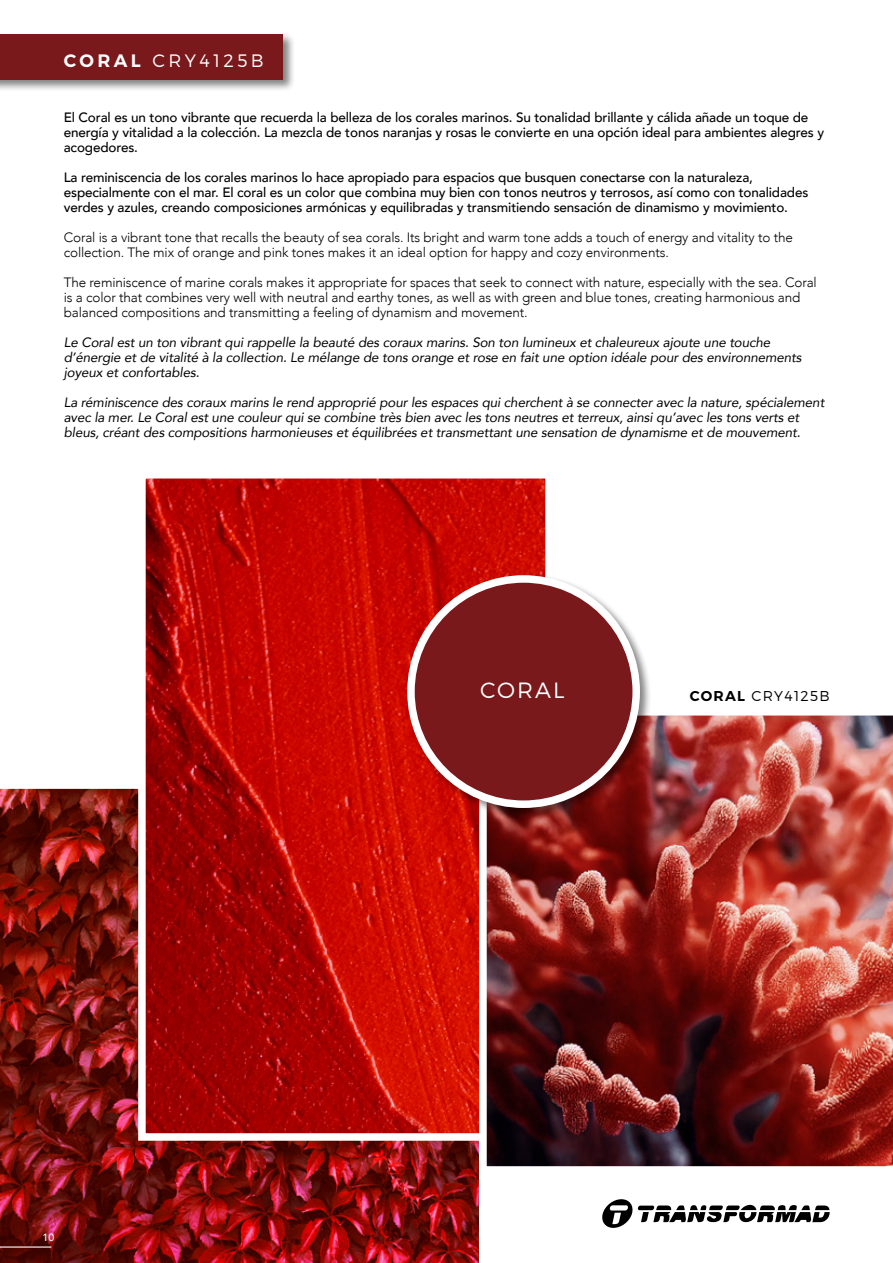
<style>
.page{position:relative;width:893px;height:1263px;background:#fff}
.page>*{position:absolute;margin:0;border:0;box-sizing:border-box;transform-origin:0 0}
.t1{font:300 22.05px "Montserrat";letter-spacing:.09em;color:#fff}
.t2{font:300 18px "Montserrat";letter-spacing:.19em;color:#fff}
.t3{font:300 14.25px "Montserrat";letter-spacing:.09em;color:#000}
.t4{font:italic 13.5px/15px "Avenir";letter-spacing:-.01em;color:#000}
.t5{font:500 13.5px/15px "Avenir";letter-spacing:-.01em;color:#000}
.t6{font:300 13.5px/15px "Avenir";letter-spacing:-.01em;color:#000}
.t7{font:500 10.5px "Avenir";color:#fff}
.s1{font-weight:600}
</style>
<div class="page">
<img style="left:0;top:788px;width:479px;height:475px">
<hr style="left:0;top:1246px;width:51px;height:1px;background:#fff">
<img style="left:147px;top:480px;width:397px;height:652px">
<div style="left:138px;top:471px;width:415px;height:670px;border:8px solid #fff"></div>
<img style="left:479px;top:715px;width:414px;height:452px">
<div style="left:0;top:32px;width:295px;height:60px;background:#000;opacity:.49"></div>
<div style="left:0;top:34px;width:283px;height:45px;background:#7a191c"></div>
<div style="left:405px;top:573px;width:247px;height:247px;background:#000;opacity:.49"></div>
<div style="left:411px;top:579px;width:225px;height:225px;background:#7a191c;border-radius:50%"></div>
<div style="left:407px;top:575px;width:233px;height:233px;border:8px solid #fff;border-radius:50%"></div>
<svg style="left:602px;top:1199px;width:228px;height:29px"></svg>
<h2 class="t2" style="left:64px;top:50px;width:202px"><span class="s1">CORAL</span> CRY4125B</h2>
<p class="t5" style="left:64px;top:109px;width:762px">El Coral es un tono vibrante que recuerda la belleza de los corales marinos. Su tonalidad brillante y cálida añade un toque de energía y vitalidad a la colección. La mezcla de tonos naranjas y rosas le convierte en una opción ideal para ambientes alegres y acogedores.</p>
<p class="t5" style="left:64px;top:169px;width:746px">La reminiscencia de los corales marinos lo hace apropiado para espacios que busquen conectarse con la naturaleza, especialmente con el mar. El coral es un color que combina muy bien con tonos neutros y terrosos, así como con tonalidades verdes y azules, creando composiciones armónicas y equilibradas y transmitiendo sensación de dinamismo y movimiento.</p>
<p class="t6" style="left:64px;top:230px;width:731px">Coral is a vibrant tone that recalls the beauty of sea corals. Its bright and warm tone adds a touch of energy and vitality to the collection. The mix of orange and pink tones makes it an ideal option for happy and cozy environments.</p>
<p class="t6" style="left:64px;top:275px;width:755px">The reminiscence of marine corals makes it appropriate for spaces that seek to connect with nature, especially with the sea. Coral is a color that combines very well with neutral and earthy tones, as well as with green and blue tones, creating harmonious and balanced compositions and transmitting a feeling of dynamism and movement.</p>
<p class="t4" style="left:64px;top:335px;width:739px">Le Coral est un ton vibrant qui rappelle la beauté des coraux marins. Son ton lumineux et chaleureux ajoute une touche d’énergie et de vitalité à la collection. Le mélange de tons orange et rose en fait une option idéale pour des environnements joyeux et confortables.</p>
<p class="t4" style="left:64px;top:395px;width:762px">La réminiscence des coraux marins le rend approprié pour les espaces qui cherchent à se connecter avec la nature, spécialement avec la mer. Le Coral est une couleur qui se combine très bien avec les tons neutres et terreux, ainsi qu’avec les tons verts et bleus, créant des compositions harmonieuses et équilibrées et transmettant une sensation de dynamisme et de mouvement.</p>
<h1 class="t1" style="left:480px;top:676px;width:86px">CORAL</h1>
<p class="t3" style="left:690px;top:687px;width:141px"><span class="s1">CORAL</span> CRY4125B</p>
<p class="t7" style="left:43px;top:1228px;width:13px">10</p>
</div>
